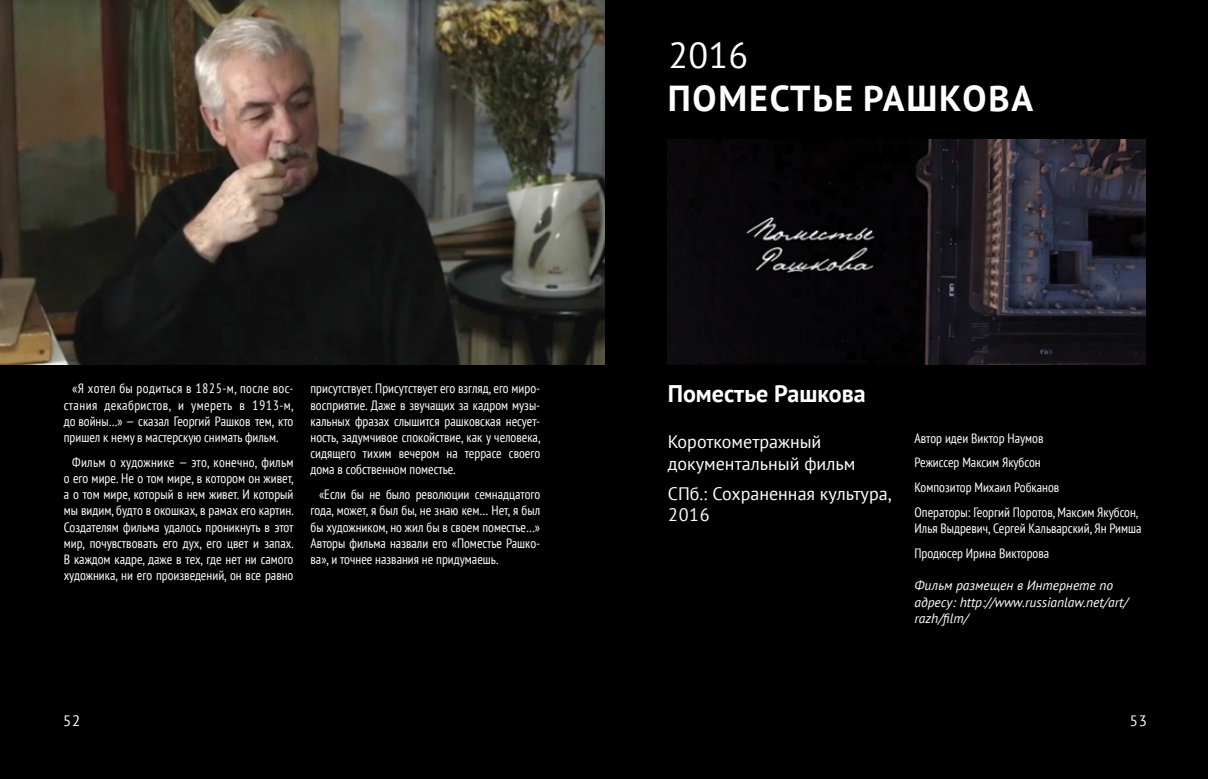
<style>
.page{position:relative;width:1208px;height:779px;background:#fff}
.page>*{position:absolute;margin:0;border:0;box-sizing:border-box;transform-origin:0 0}
.t1{font:700 36px "PT Sans";letter-spacing:.05em;color:#fff}
.t2{font:36px "PT Sans";color:#fff}
.t3{font:700 24px "PT Sans";letter-spacing:-.005em;color:#fff}
.t4{font:18px/21.6px "PT Sans";color:#fff}
.t5{font:15px "PT Sans";color:#fff}
.t6{font:condensed 13.5px/16.2px "PT Sans";color:#fff;text-align:justify}
.t7{font:italic 13.5px/16.2px "PT Sans";color:#fff}
</style>
<div class="page">
<div style="left:0;top:0;width:1208px;height:778px;background:#000"></div>
<img style="left:668px;top:139px;width:477px;height:225px">
<img style="left:0;top:0;width:604px;height:364px">
<p class="t6" style="left:64px;top:380px;width:231px;text-indent:9px">«Я хотел бы родиться в 1825-м, после вос&shy;стания декабристов, и умереть в 1913-м, до войны…» — сказал Георгий Рашков тем, кто пришел к нему в мастерскую снимать фильм.</p>
<p class="t6" style="left:64px;top:453px;width:231px;text-indent:9px">Фильм о художнике — это, конечно, фильм о его мире. Не о том мире, в котором он живет, а о том мире, который в нем живет. И который мы видим, будто в окошках, в рамах его картин.<br>Создателям фильма удалось проникнуть в этот мир, почувствовать его дух, его цвет и запах.<br>В каждом кадре, даже в тех, где нет ни самого художника, ни его произведений, он все равно</p>
<p class="t6" style="left:310px;top:380px;width:231px">присутствует. Присутствует его взгляд, его миро&shy;восприятие. Даже в звучащих за кадром музы&shy;кальных фразах слышится рашковская несует&shy;ность, задумчивое спокойствие, как у человека, сидящего тихим вечером на террасе своего дома в собственном поместье.</p>
<p class="t6" style="left:310px;top:485px;width:231px;text-indent:9px">«Если бы не было революции семнадцатого года, может, я был бы, не знаю кем… Нет, я был бы художником, но жил бы в своем поместье…» Авторы фильма назвали его «Поместье Рашко&shy;ва», и точнее названия не придумаешь.</p>
<h1 class="t2" style="left:668px;top:32px;width:82px">2016</h1>
<h1 class="t1" style="left:668px;top:74px;width:363px">Поместье Рашкова</h1>
<h2 class="t3" style="left:668px;top:377px;width:199px">Поместье Рашкова</h2>
<h3 class="t4" style="left:668px;top:430px;width:189px">Короткометражный документальный фильм</h3>
<h3 class="t4" style="left:668px;top:482px;width:225px">СПб.: Сохраненная культура,<br>2016</h3>
<p class="t6" style="left:914px;top:425px;width:225px;line-height:24.8px;text-align:left">Автор идеи Виктор Наумов<br>Режиссер Максим Якубсон<br>Композитор Михаил Робканов<br>Операторы: Георгий Поротов, Максим Якубсон,</p>
<p class="t6" style="left:914px;top:515px;width:229px;line-height:24.8px">Илья Выдревич, Сергей Кальварский, Ян Римша<br>Продюсер Ирина Викторова</p>
<p class="t7" style="left:914px;top:577px;width:215px">Фильм размещен в Интернете по адресу: http://www.russianlaw.net/art/ razh/film/</p>
<p class="t5" style="left:63px;top:710px;width:19px">52</p>
<p class="t5" style="left:1129px;top:710px;width:19px">53</p>
</div>
